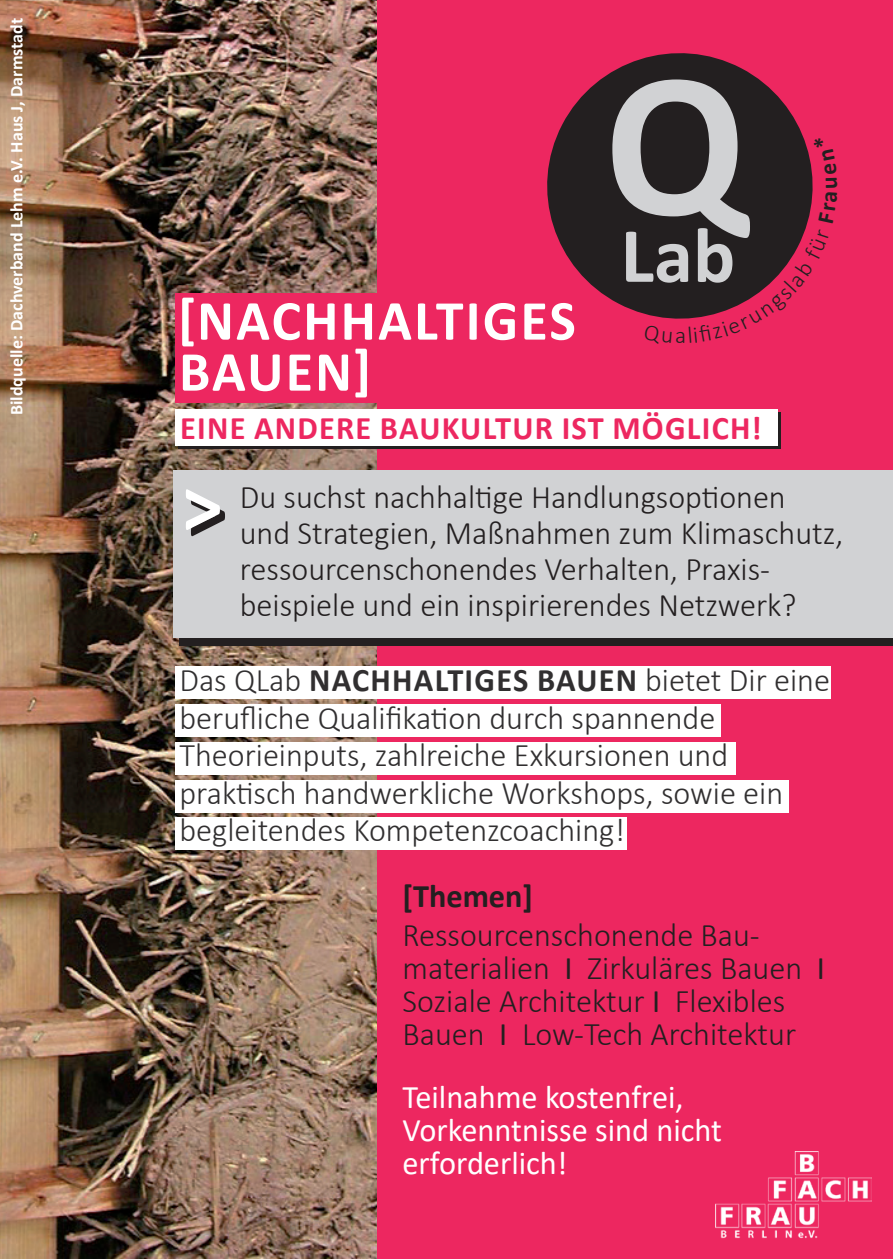
<style>
.page{position:relative;width:893px;height:1259px;background:#ed2760}
.page>*{position:absolute;margin:0;border:0;box-sizing:border-box;transform-origin:0 0}
.t1{font:700 209.1px "Calibri";color:#d1d2d4}
.t2{font:700 84px "Calibri";color:#231f20}
.t3{font:700 78.9px "Calibri";color:#d1d2d4}
.t4{font:700 57px/51px "Calibri";letter-spacing:.04em;color:#fff}
.t5{font:300 33px/36px "Calibri";color:#231f20}
.t6{font:300 33px/37.5px "Calibri";color:#312f30}
.t7{font:33px/33px "Calibri";color:#fff}
.t8{font:700 33px "Calibri";letter-spacing:.04em;color:#ed2760}
.t9{font:700 33px "Calibri";color:#231f20}
.t10{font:300 23.7px "Calibri";color:#231f20}
.t11{font:700 18px "Calibri";color:#fff}
.s1{font-weight:700}
.s2{font-weight:400}
</style>
<div class="page">
<img style="left:715px;top:1151px;width:157px;height:88px">
<img style="left:0;top:0;width:377px;height:1259px">
<svg style="left:547px;top:53px;width:266px;height:266px;fill:#231f20"></svg>
<div style="left:180px;top:478px;width:713px;height:167px;background:#231f20"></div>
<div style="left:173px;top:470px;width:719px;height:167px;background:#d1d2d4"></div>
<div style="left:175px;top:704px;width:545px;height:32px;background:#fff"></div>
<div style="left:175px;top:742px;width:561px;height:32px;background:#fff"></div>
<div style="left:175px;top:780px;width:613px;height:33px;background:#fff"></div>
<div style="left:175px;top:817px;width:452px;height:32px;background:#fff"></div>
<div style="left:175px;top:666px;width:656px;height:32px;background:#fff"></div>
<svg style="left:179px;top:412px;width:602px;height:37px;background:#595657"></svg>
<div style="left:175px;top:293px;width:391px;height:57px;background:#ed2760"></div>
<div style="left:175px;top:346px;width:391px;height:57px;background:#ed2760"></div>
<div style="left:175px;top:409px;width:602px;height:36px;background:#fff"></div>
<svg style="left:689px;top:229px;width:124px;height:90px"></svg>
<p class="t11" style="left:4px;top:415px;width:399px;rotate:-90deg">Bildquelle: Dachverband Lehm e.V. Haus J, Darmstadt</p>
<h1 class="t1" style="left:604px;top:-3px;width:145px">Q</h1>
<h3 class="t3" style="left:621px;top:200px;width:116px">Lab</h3>
<h3 class="t4" style="left:178px;top:294px;width:399px">[NACHHALTIGES<br>BAUEN]</h3>
<p class="t8" style="left:180px;top:404px;width:583px">EINE ANDERE BAUKULTUR IST MÖGLICH!</p>
<p class="t10" style="left:675px;top:321px;width:13px">a</p>
<h2 class="t2" style="left:187px;top:452px;width:42px">&gt;</h2>
<p class="t5" style="left:240px;top:478px;width:605px">Du suchst nachhaltige Handlungsoptionen und Strategien, Maßnahmen zum Klimaschutz, ressourcenschonendes Verhalten, Praxis&shy;beispiele und ein inspirierendes Netzwerk?</p>
<p class="t6" style="left:179px;top:661px;width:652px">Das QLab <span class="s1">NACHHALTIGES BAUEN</span> bietet Dir eine berufliche Qualifikation durch spannende Theorieinputs, zahlreiche Exkursionen und praktisch handwerkliche Workshops, sowie ein begleitendes Kompetenzcoaching!</p>
<p class="t9" style="left:403px;top:873px;width:132px">[Themen]</p>
<p class="t5" style="left:403px;top:918px;width:424px;line-height:33px">Ressourcenschonende Bau&shy;materialien <span class="s2">I</span> Zirkuläres Bauen <span class="s2">I<br></span>Soziale Architektur <span class="s2">I</span> Flexibles<br>Bauen <span class="s2">I</span> Low-Tech Architektur</p>
<p class="t7" style="left:403px;top:1079px;width:321px">Teilnahme kostenfrei,<br>Vorkenntnisse sind nicht erforderlich!</p>
</div>
